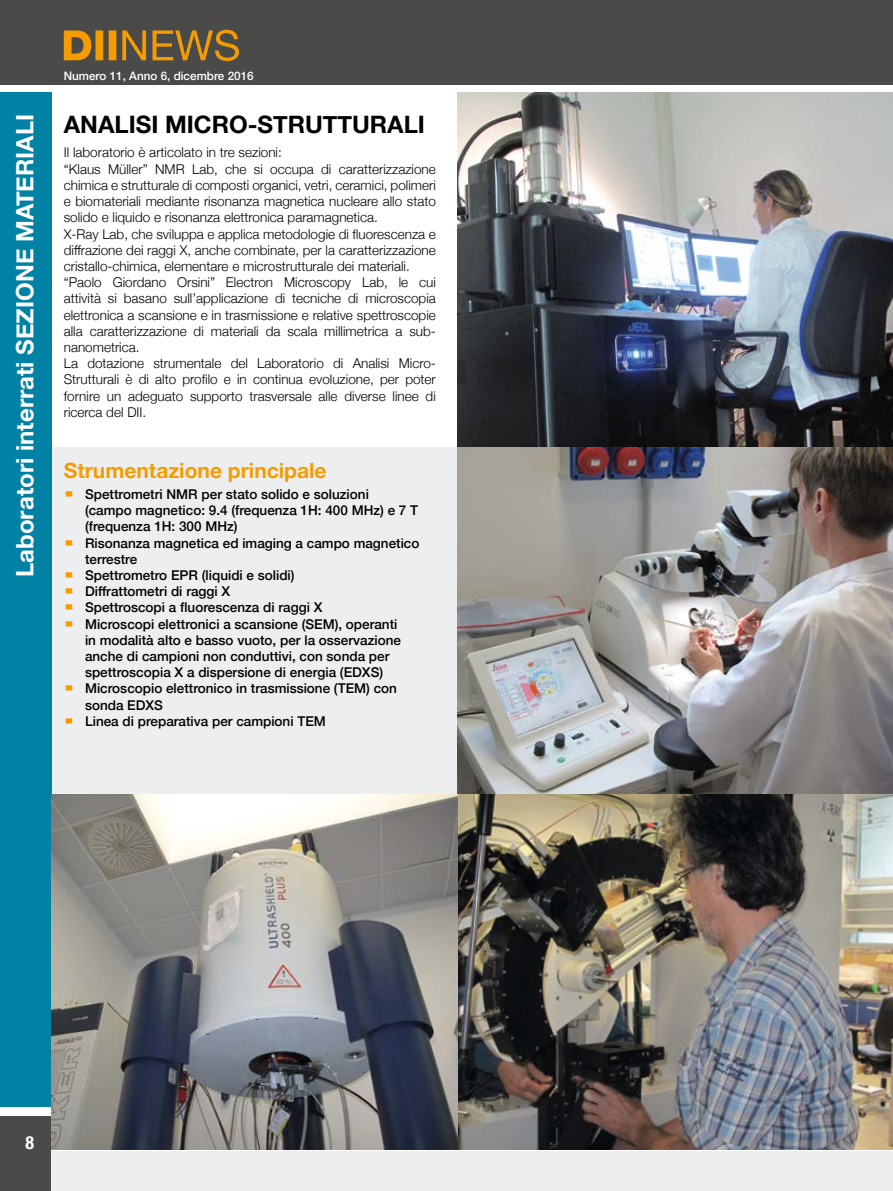
<style>
.page{position:relative;width:893px;height:1191px;background:#fff}
.page>*{position:absolute;margin:0;border:0;box-sizing:border-box;transform-origin:0 0}
.t1{font:700 24px "Helvetica Neue";color:#fff}
.t2{font:700 24px "Helvetica Neue";color:#000}
.t3{font:700 21px "Helvetica Neue";color:#f59c00}
.t4{font:700 condensed 18px "Helvetica Neue";color:#fff}
.t5{font:300 13.5px/16.2px "Helvetica Neue";color:#000}
.t6{font:500 13.5px/16.2px "Helvetica Neue";color:#000}
.t7{font:500 11.7px "Helvetica Neue";color:#fff}
.s1{font-family:"Blackoak Std";font-weight:400;color:#f59c00}
</style>
<div class="page">
<div style="left:0;top:1150px;width:893px;height:41px;background:#edeeef"></div>
<hr style="left:892px;top:1149px;width:1px;height:42px;background:#edeeef">
<div style="left:51px;top:447px;width:406px;height:356px;background:#edeeef"></div>
<div style="left:0;top:92px;width:51px;height:1032px;background:#0181a3"></div>
<img style="left:457px;top:92px;width:436px;height:1057px">
<img style="left:51px;top:794px;width:406px;height:355px">
<div style="left:0;top:1115px;width:51px;height:76px;background:#4a4a49"></div>
<div style="left:0;top:1107px;width:51px;height:8px;background:#fff"></div>
<div style="left:0;top:0;width:893px;height:85px;background:#4a4a49"></div>
<svg style="left:64px;top:30px;width:175px;height:31px"></svg>
<h1 class="t1" style="left:6px;top:577px;width:464px;rotate:-90deg">Laboratori interrati SEZIONE MATERIALI</h1>
<p class="t7" style="left:64px;top:66px;width:191px">Numero 11, Anno 6, dicembre 2016</p>
<h1 class="t2" style="left:64px;top:105px;width:363px">ANALISI MICRO-STRUTTURALI</h1>
<p class="t5" style="left:64px;top:144px;width:374px">Il laboratorio è articolato in tre sezioni:<br>“Klaus Müller” NMR Lab, che si occupa di caratterizzazione chimica e strutturale di composti organici, vetri, ceramici, polimeri e biomateriali mediante risonanza magnetica nucleare allo stato solido e liquido e risonanza elettronica paramagnetica.<br>X-Ray Lab, che sviluppa e applica metodologie di fluorescenza e diffrazione dei raggi X, anche combinate, per la caratterizzazione cristallo-chimica, elementare e microstrutturale dei materiali. “Paolo Giordano Orsini” Electron Microscopy Lab, le cui attività si basano sull’applicazione di tecniche di microscopia elettronica a scansione e in trasmissione e relative spettroscopie alla caratterizzazione di materiali da scala millimetrica a sub&shy;nanometrica.<br>La dotazione strumentale del Laboratorio di Analisi Micro-Strutturali è di alto profilo e in continua evoluzione, per poter fornire un adeguato supporto trasversale alle diverse linee di ricerca del DII.</p>
<h2 class="t3" style="left:64px;top:454px;width:264px">Strumentazione principale</h2>
<p class="t6" style="left:85px;top:485px;width:335px;text-indent:-21px"><span class="s1">•</span> Spettrometri NMR per stato solido e soluzioni (campo magnetico: 9.4 (frequenza 1H: 400 MHz) e 7 T (frequenza 1H: 300 MHz)</p>
<p class="t6" style="left:85px;top:533px;width:336px;text-indent:-21px"><span class="s1">•</span> Risonanza magnetica ed imaging a campo magnetico terrestre</p>
<p class="t6" style="left:64px;top:566px;width:232px"><span class="s1">•</span> Spettrometro EPR (liquidi e solidi)</p>
<p class="t6" style="left:64px;top:582px;width:168px"><span class="s1">•</span> Diffrattometri di raggi X</p>
<p class="t6" style="left:64px;top:598px;width:260px"><span class="s1">•</span> Spettroscopi a fluorescenza di raggi X</p>
<p class="t6" style="left:85px;top:614px;width:317px;text-indent:-21px"><span class="s1">•</span> Microscopi elettronici a scansione (SEM), operanti in modalità alto e basso vuoto, per la osservazione anche di campioni non conduttivi, con sonda per spettroscopia X a dispersione di energia (EDXS)</p>
<p class="t6" style="left:85px;top:679px;width:313px;text-indent:-21px"><span class="s1">•</span> Microscopio elettronico in trasmissione (TEM) con sonda EDXS</p>
<p class="t6" style="left:64px;top:712px;width:264px"><span class="s1">•</span> Linea di preparativa per campioni TEM</p>
<h3 class="t4" style="left:25px;top:1131px;width:10px">8</h3>
</div>
